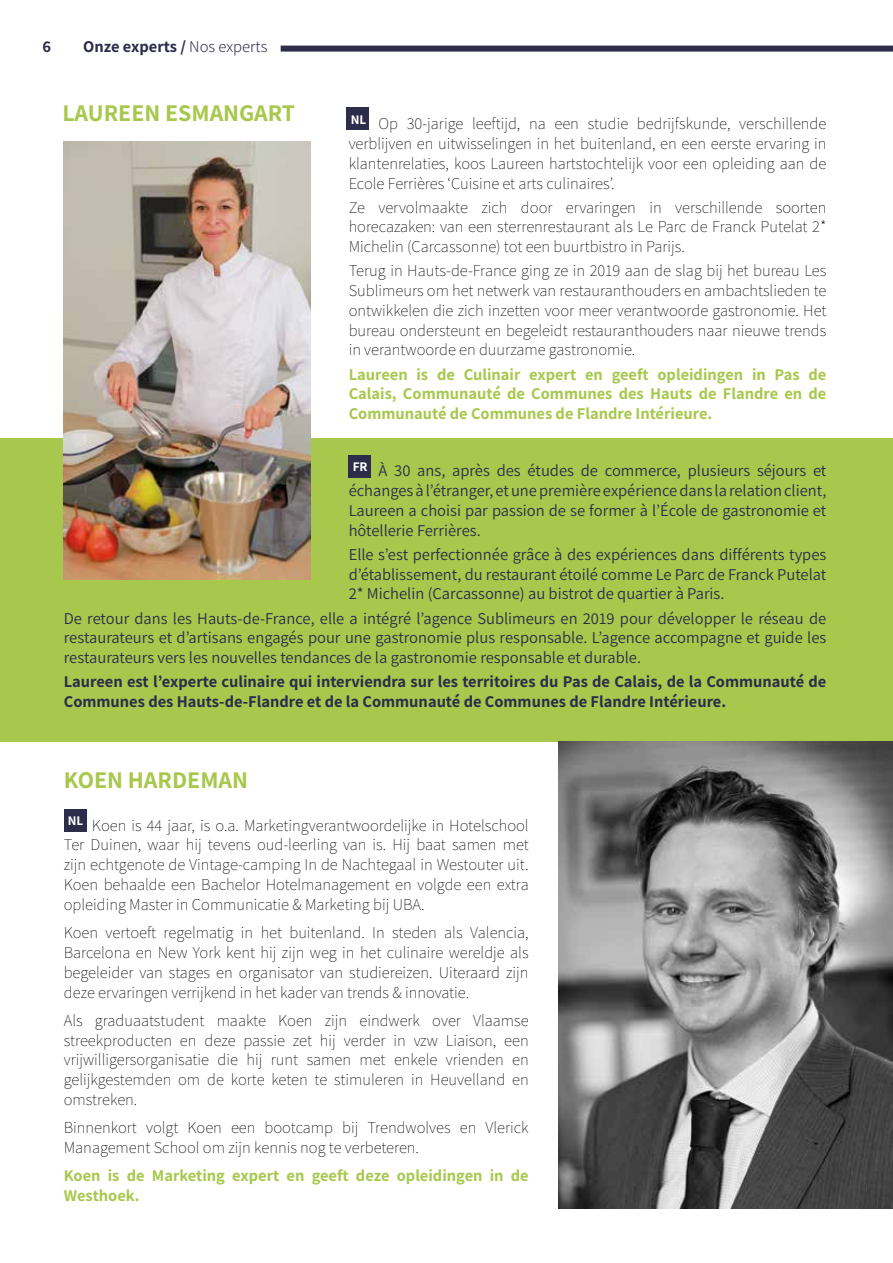
<style>
.page{position:relative;width:893px;height:1263px;background:#fff}
.page>*{position:absolute;margin:0;border:0;box-sizing:border-box;transform-origin:0 0}
.t1{font:700 24px "Assistant";color:#a7c84c}
.t2{font:200 16.5px/19.8px "Assistant";color:#000;text-align:justify}
.t3{font:16.5px/19.8px "Assistant";color:#2c2d4a;text-align:justify}
.t4{font:700 16.5px/19.8px "Assistant";color:#a7c84c}
.t5{font:700 16.5px/19.8px "Assistant";color:#2c2d4a}
.s1{font-weight:300}
</style>
<div class="page">
<div style="left:0;top:438px;width:893px;height:303px;background:#a7c84c"></div>
<div style="left:281px;top:46px;width:612px;height:6px;background:#2c2d4a"></div>
<div style="left:64px;top:809px;width:22px;height:23px;background:#2c2d4a"></div>
<div style="left:349px;top:455px;width:22px;height:22px;background:#2c2d4a"></div>
<div style="left:347px;top:108px;width:22px;height:22px;background:#2c2d4a"></div>
<img style="left:64px;top:142px;width:246px;height:437px">
<img style="left:558px;top:741px;width:335px;height:468px">
<p class="t5" style="left:43px;top:36px;width:10px">6</p>
<p class="t5" style="left:83px;top:36px;width:186px">Onze experts / <span class="s1">Nos experts</span></p>
<h1 class="t1" style="left:62px;top:97px;width:234px">LAUREEN ESMANGART</h1>
<p class="t2" style="left:349px;top:113px;width:479px"><sup>NL</sup> Op 30-jarige leeftijd, na een studie bedrijfskunde, verschillende verblijven en uitwisselingen in het buitenland, en een eerste ervaring in klantenrelaties, koos Laureen hartstochtelijk voor een opleiding aan de Ecole Ferrières ‘Cuisine et arts culinaires’.</p>
<p class="t2" style="left:349px;top:196px;width:479px">Ze vervolmaakte zich door ervaringen in verschillende soorten horecazaken: van een sterrenrestaurant als Le Parc de Franck Putelat 2* Michelin (Carcassonne) tot een buurtbistro in Parijs.</p>
<p class="t2" style="left:349px;top:260px;width:479px">Terug in Hauts-de-France ging ze in 2019 aan de slag bij het bureau Les Sublimeurs om het netwerk van restauranthouders en ambachtslieden te ontwikkelen die zich inzetten voor meer verantwoorde gastronomie. Het bureau ondersteunt en begeleidt restauranthouders naar nieuwe trends in verantwoorde en duurzame gastronomie.</p>
<p class="t4" style="left:349px;top:363px;width:479px;text-align:justify">Laureen is de Culinair expert en geeft opleidingen in Pas de Calais, Communauté de Communes des Hauts de Flandre en de Communauté de Communes de Flandre Intérieure.</p>
<p class="t3" style="left:349px;top:460px;width:479px"><sup>FR</sup> À 30 ans, après des études de commerce, plusieurs séjours et échanges à l’étranger, et une première expérience dans la relation client, Laureen a choisi par passion de se former à l’École de gastronomie et hôtellerie Ferrières.</p>
<p class="t3" style="left:349px;top:544px;width:479px">Elle s’est perfectionnée grâce à des expériences dans différents types d’établissement, du restaurant étoilé comme Le Parc de Franck Putelat 2* Michelin (Carcassonne) au bistrot de quartier à Paris.</p>
<p class="t3" style="left:64px;top:607px;width:764px">De retour dans les Hauts-de-France, elle a intégré l’agence Sublimeurs en 2019 pour développer le réseau de restaurateurs et d’artisans engagés pour une gastronomie plus responsable. L’agence accompagne et guide les restaurateurs vers les nouvelles tendances de la gastronomie responsable et durable.</p>
<p class="t5" style="left:64px;top:671px;width:764px">Laureen est l’experte culinaire qui interviendra sur les territoires du Pas de Calais, de la Communauté de<br>Communes des Hauts-de-Flandre et de la Communauté de Communes de Flandre Intérieure.</p>
<h1 class="t1" style="left:64px;top:764px;width:186px">KOEN HARDEMAN</h1>
<p class="t2" style="left:64px;top:814px;width:466px"><sup>NL</sup> Koen is 44 jaar, is o.a. Marketingverantwoordelijke in Hotelschool Ter Duinen, waar hij tevens oud-leerling van is. Hij baat samen met zijn echtgenote de Vintage-camping In de Nachtegaal in Westouter uit.<br>Koen behaalde een Bachelor Hotelmanagement en volgde een extra opleiding Master in Communicatie &amp; Marketing bij UBA.</p>
<p class="t2" style="left:64px;top:922px;width:466px">Koen vertoeft regelmatig in het buitenland. In steden als Valencia, Barcelona en New York kent hij zijn weg in het culinaire wereldje als begeleider van stages en organisator van studiereizen. Uiteraard zijn deze ervaringen verrijkend in het kader van trends &amp; innovatie.</p>
<p class="t2" style="left:64px;top:1009px;width:466px">Als graduaatstudent maakte Koen zijn eindwerk over Vlaamse streekproducten en deze passie zet hij verder in vzw Liaison, een vrijwilligersorganisatie die hij runt samen met enkele vrienden en gelijkgestemden om de korte keten te stimuleren in Heuvelland en omstreken.</p>
<p class="t2" style="left:64px;top:1117px;width:466px">Binnenkort volgt Koen een bootcamp bij Trendwolves en Vlerick<br>Management School om zijn kennis nog te verbeteren.</p>
<p class="t4" style="left:64px;top:1165px;width:466px">Koen is de Marketing expert en geeft deze opleidingen in de<br>Westhoek.</p>
</div>
